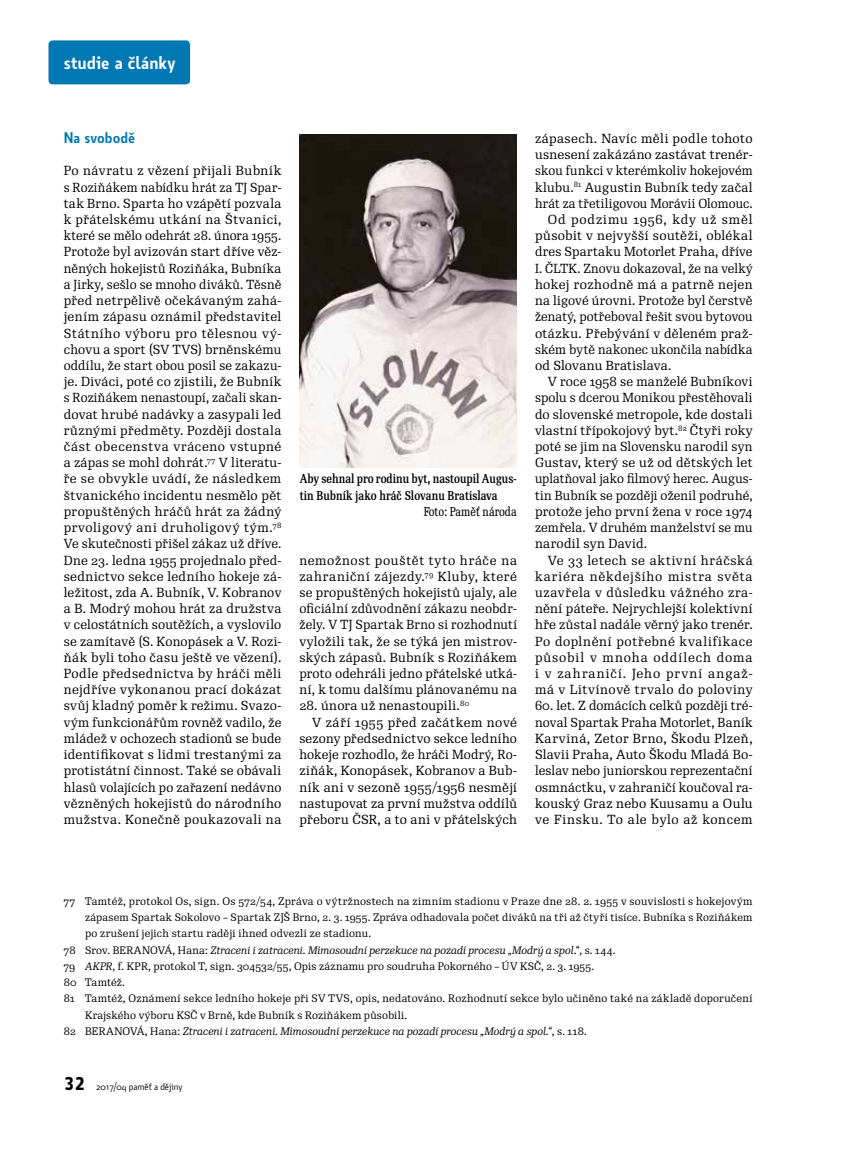
<style>
.page{position:relative;width:859px;height:1149px;background:#fff}
.page>*{position:absolute;margin:0;border:0;box-sizing:border-box;transform-origin:0 0}
.t1{font:600 18px "Botanika Std";letter-spacing:.005em;color:#fff}
.t2{font:600 15px "Botanika Std";color:#0078b3}
.t3{font:12.75px/16.2px "Re Public Std";letter-spacing:.025em;color:#000;text-align:justify}
.t4{font:12.75px "Re Public Std";letter-spacing:.025em;color:#000;scale:.96 1}
.t5{font:12.75px "Re Public Std";letter-spacing:.005em;color:#000;scale:.95 1}
.t6{font:12.75px "Re Public Std";letter-spacing:.045em;color:#000}
.t7{font:12.75px "Re Public Std";letter-spacing:.07em;color:#000}
.t8{font:12.75px "Re Public Std";letter-spacing:.025em;color:#000;scale:.95 1}
.t9{font:12.75px "Re Public Std";letter-spacing:.005em;color:#000}
.t10{font:12.75px "Re Public Std";letter-spacing:.05em;color:#000}
.t11{font:12.75px "Re Public Std";letter-spacing:.085em;color:#000}
.t12{font:12.75px "Re Public Std";letter-spacing:.065em;color:#000}
.t13{font:500 12.45px/16.2px "Re Public Std Cond";color:#000}
.t14{font:12.45px "Re Public Std Cond";color:#000}
.t15{font:10.5px "Re Public Std";letter-spacing:.02em;color:#000}
.t16{font:italic 10.5px "Re Public Std";letter-spacing:.005em;color:#000}
.t17{font:9.75px "Botanika Std";color:#000}
.s1{font-style:normal}
.s2{font-style:italic}
.s3{font-family:"Botanika Mono";font-weight:700;font-size:18px}
</style>
<div class="page">
<div style="left:48px;top:40px;width:142px;height:44px;background:#0078b3;border-radius:4px"></div>
<img style="left:300px;top:135px;width:217px;height:332px">
<h1 class="t1" style="left:64px;top:50px;width:113px">studie a články</h1>
<p class="t2" style="left:64px;top:127px;width:73px">Na svobodě</p>
<p class="t3" style="left:64px;top:163px;width:219px">Po návratu z vězení přijali Bubník s Roziňákem nabídku hrát za TJ Spar&shy;tak Brno. Sparta ho vzápětí pozvala k přátelskému utkání na Štvanici, které se mělo odehrát 28. února 1955.<br>Protože byl avizován start dříve věz&shy;něných hokejistů Roziňáka, Bubníka a Jirky, sešlo se mnoho diváků. Těsně před netrpělivě očekávaným zahá&shy;jením zápasu oznámil představitel Státního výboru pro tělesnou vý&shy;chovu a sport (SV TVS) brněnskému oddílu, že start obou posil se zakazu&shy;je. Diváci, poté co zjistili, že Bubník s Roziňákem nenastoupí, začali skan&shy;dovat hrubé nadávky a zasypali led různými předměty. Později dostala část obecenstva vráceno vstupné a zápas se mohl dohrát.<sup>77</sup> V literatu&shy;ře se obvykle uvádí, že následkem štvanického incidentu nesmělo pět propuštěných hráčů hrát za žádný prvoligový ani druholigový tým.<sup>78<br></sup>Ve skutečnosti přišel zákaz už dříve.<br>Dne 23. ledna 1955 projednalo před&shy;sednictvo sekce ledního hokeje zá&shy;ležitost, zda A. Bubník, V. Kobranov a B. Modrý mohou hrát za družstva v celostátních soutěžích, a vyslovilo se zamítavě (S. Konopásek a V. Rozi&shy;ňák byli toho času ještě ve vězení).<br>Podle předsednictva by hráči měli nejdříve vykonanou prací dokázat svůj kladný poměr k režimu. Svazo&shy;vým funkcionářům rovněž vadilo, že mládež v ochozech stadionů se bude identifikovat s lidmi trestanými za protistátní činnost. Také se obávali hlasů volajících po zařazení nedávno vězněných hokejistů do národního mužstva. Konečně poukazovali na</p>
<p class="t13" style="left:300px;top:471px;width:218px">Aby sehnal pro rodinu byt, nastoupil Augus&shy;tin Bubník jako hráč Slovanu Bratislava</p>
<p class="t14" style="left:424px;top:503px;width:94px">Foto: Paměť národa</p>
<p class="t3" style="left:299px;top:552px;width:219px">nemožnost pouštět tyto hráče na zahraniční zájezdy.<sup>79</sup> Kluby, které se propuštěných hokejistů ujaly, ale oficiální zdůvodnění zákazu neobdr&shy;žely. V TJ Spartak Brno si rozhodnutí vyložili tak, že se týká jen mistrov&shy;ských zápasů. Bubník s Roziňákem proto odehráli jedno přátelské utká&shy;ní, k tomu dalšímu plánovanému na</p>
<p class="t3" style="left:299px;top:697px;width:171px">28. února už nenastoupili.<sup>80</sup></p>
<p class="t3" style="left:312px;top:714px;width:206px">V září 1955 před začátkem nové</p>
<p class="t3" style="left:299px;top:730px;width:219px">sezony předsednictvo sekce ledního</p>
<p class="t3" style="left:299px;top:746px;width:219px">hokeje rozhodlo, že hráči Modrý, Ro-</p>
<p class="t3" style="left:299px;top:762px;width:219px">ziňák, Konopásek, Kobranov a Bub-</p>
<p class="t3" style="left:299px;top:778px;width:219px">ník ani v sezoně 1955/1956 nesmějí</p>
<p class="t3" style="left:299px;top:795px;width:219px">nastupovat za první mužstva oddílů</p>
<p class="t3" style="left:299px;top:811px;width:219px">přeboru ČSR, a to ani v přátelských</p>
<p class="t3" style="left:535px;top:130px;width:219px">zápasech. Navíc měli podle tohoto</p>
<p class="t3" style="left:535px;top:147px;width:219px">usnesení zakázáno zastávat trenér-</p>
<p class="t8" style="left:535px;top:163px;width:231px">skou funkci v kterémkoliv hokejovém</p>
<p class="t3" style="left:535px;top:179px;width:219px">klubu.<sup>81</sup> Augustin Bubník tedy začal</p>
<p class="t5" style="left:535px;top:195px;width:231px">hrát za třetiligovou Morávii Olomouc.</p>
<p class="t12" style="left:548px;top:211px;width:206px">Od podzimu 1956, kdy už směl</p>
<p class="t3" style="left:535px;top:228px;width:219px">působit v nejvyšší soutěži, oblékal</p>
<p class="t3" style="left:535px;top:244px;width:219px">dres Spartaku Motorlet Praha, dříve</p>
<p class="t4" style="left:535px;top:260px;width:228px">I. ČLTK. Znovu dokazoval, že na velký</p>
<p class="t3" style="left:535px;top:276px;width:219px">hokej rozhodně má a patrně nejen</p>
<p class="t3" style="left:535px;top:292px;width:219px">na ligové úrovni. Protože byl čerstvě</p>
<p class="t4" style="left:535px;top:308px;width:228px">ženatý, potřeboval řešit svou bytovou</p>
<p class="t3" style="left:535px;top:325px;width:219px">otázku. Přebývání v děleném praž-</p>
<p class="t4" style="left:535px;top:341px;width:228px">ském bytě nakonec ukončila nabídka</p>
<p class="t3" style="left:535px;top:357px;width:138px">od Slovanu Bratislava.</p>
<p class="t3" style="left:548px;top:373px;width:206px">V roce 1958 se manželé Bubníkovi</p>
<p class="t9" style="left:535px;top:389px;width:219px">spolu s dcerou Monikou přestěhovali</p>
<p class="t3" style="left:535px;top:406px;width:219px">do slovenské metropole, kde dostali</p>
<p class="t3" style="left:535px;top:422px;width:219px">vlastní třípokojový byt.<sup>82</sup> Čtyři roky</p>
<p class="t3" style="left:535px;top:438px;width:219px">poté se jim na Slovensku narodil syn</p>
<p class="t3" style="left:535px;top:454px;width:219px">Gustav, který se už od dětských let</p>
<p class="t5" style="left:535px;top:470px;width:231px">uplatňoval jako filmový herec. Augus-</p>
<p class="t4" style="left:535px;top:487px;width:228px">tin Bubník se později oženil podruhé,</p>
<p class="t3" style="left:535px;top:503px;width:219px">protože jeho první žena v roce 1974</p>
<p class="t3" style="left:535px;top:519px;width:219px">zemřela. V druhém manželství se mu</p>
<p class="t3" style="left:535px;top:535px;width:114px">narodil syn David.</p>
<p class="t6" style="left:548px;top:551px;width:206px">Ve 33 letech se aktivní hráčská</p>
<p class="t7" style="left:535px;top:568px;width:219px">kariéra někdejšího mistra světa</p>
<p class="t10" style="left:535px;top:584px;width:219px">uzavřela v důsledku vážného zra-</p>
<p class="t3" style="left:535px;top:600px;width:219px">nění páteře. Nejrychlejší kolektivní</p>
<p class="t3" style="left:535px;top:616px;width:219px">hře zůstal nadále věrný jako trenér.</p>
<p class="t6" style="left:535px;top:632px;width:219px">Po doplnění potřebné kvalifikace</p>
<p class="t7" style="left:535px;top:649px;width:219px">působil v mnoha oddílech doma</p>
<p class="t11" style="left:535px;top:665px;width:219px">i v zahraničí. Jeho první angaž-</p>
<p class="t3" style="left:535px;top:681px;width:219px">má v Litvínově trvalo do poloviny</p>
<p class="t3" style="left:535px;top:697px;width:219px">60. let. Z domácích celků později tré&shy;noval Spartak Praha Motorlet, Baník Karviná, Zetor Brno, Škodu Plzeň, Slavii Praha, Auto Škodu Mladá Bo&shy;leslav nebo juniorskou reprezentační osmnáctku, v zahraničí koučoval ra&shy;kouský Graz nebo Kuusamu a Oulu ve Finsku. To ale bylo až koncem</p>
<p class="t15" style="left:64px;top:894px;width:690px">77 Tamtéž, protokol Os, sign. Os 572/54, Zpráva o výtržnostech na zimním stadionu v Praze dne 28. 2. 1955 v souvislosti s hokejovým</p>
<p class="t15" style="left:85px;top:910px;width:669px">zápasem Spartak Sokolovo – Spartak ZJŠ Brno, 2. 3. 1955. Zpráva odhadovala počet diváků na tři až čtyři tisíce. Bubníka s Roziňákem</p>
<p class="t15" style="left:85px;top:926px;width:288px">po zrušení jejich startu raději ihned odvezli ze stadionu.</p>
<p class="t16" style="left:64px;top:942px;width:553px"><span class="s1">78 Srov. BERANOVÁ, Hana:</span> Ztraceni i zatraceni. Mimosoudní perzekuce na pozadí procesu „Modrý a spol<span class="s1">.“, s. 144.</span></p>
<p class="t15" style="left:64px;top:959px;width:532px">79 <span class="s2">AKPR</span>, f. KPR, protokol T, sign. 304532/55, Opis záznamu pro soudruha Pokorného – ÚV KSČ, 2. 3. 1955.</p>
<p class="t15" style="left:64px;top:975px;width:63px">80 Tamtéž.</p>
<p class="t15" style="left:64px;top:991px;width:690px">81 Tamtéž, Oznámení sekce ledního hokeje při SV TVS, opis, nedatováno. Rozhodnutí sekce bylo učiněno také na základě doporučení</p>
<p class="t15" style="left:85px;top:1007px;width:324px">Krajského výboru KSČ v Brně, kde Bubník s Roziňákem působili.</p>
<p class="t16" style="left:64px;top:1023px;width:525px"><span class="s1">82 BERANOVÁ, Hana:</span> Ztraceni i zatraceni. Mimosoudní perzekuce na pozadí procesu „Modrý a spol.“<span class="s1">, s. 118.</span></p>
<p class="t17" style="left:64px;top:1079px;width:120px"><span class="s3">32</span> 2017/04 paměť a dějiny</p>
</div>
